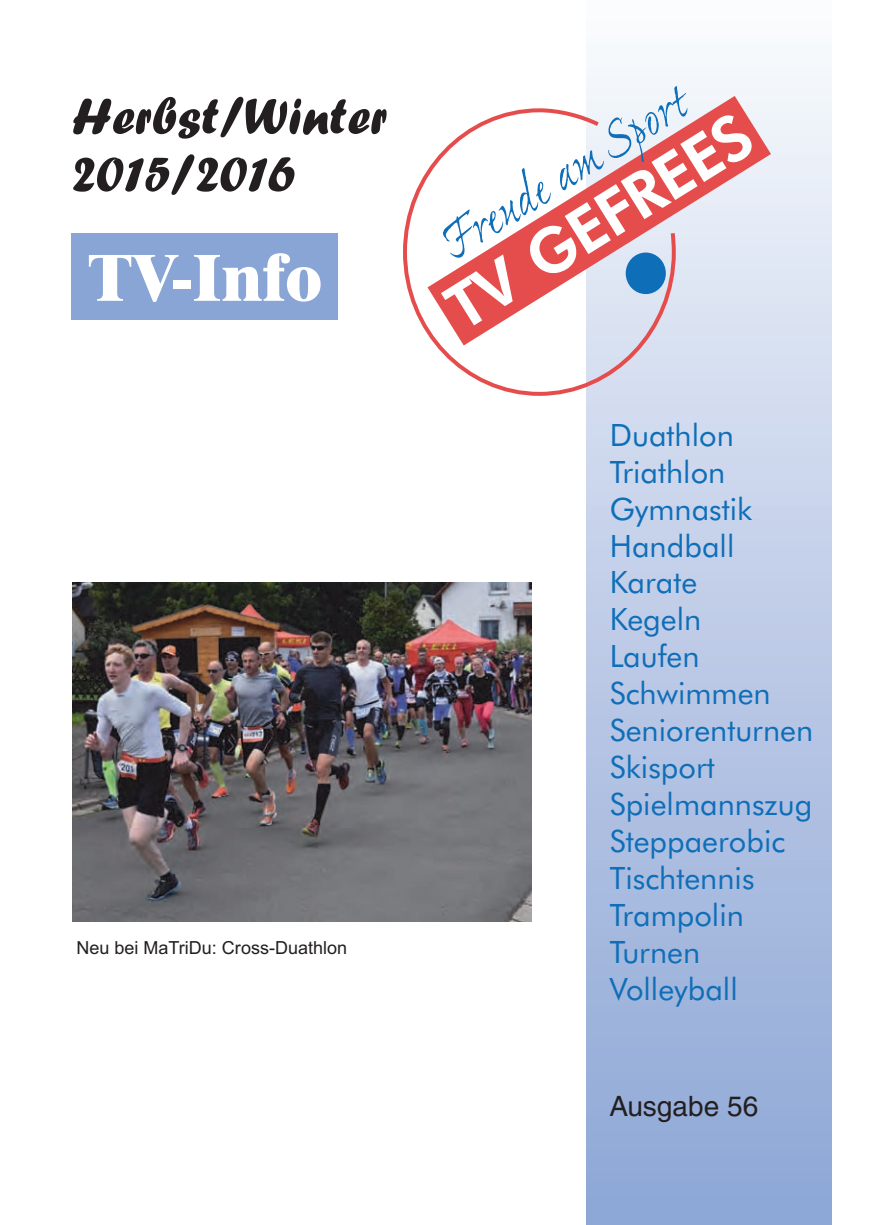
<style>
.page{position:relative;width:874px;height:1225px;background:#fff}
.page>*{position:absolute;margin:0;border:0;box-sizing:border-box;transform-origin:0 0}
.t1{font:800 67.6px "Times";color:#fff}
.t2{font:800 62.8px "Futura BT";color:#fff}
.t3{font:52.6px/57.6px "Forte";color:#231f20}
.t4{font:30.8px/37px "Futura BT";color:#0f6eb8}
.t5{font:28px "Helvetica";color:#231f20}
.t6{font:18px "Arial";color:#231f20}
</style>
<div class="page">
<div style="left:585px;top:0;width:246px;height:1225px;background:linear-gradient(to bottom,#f9fafd,#8ba4d5)"></div>
<svg style="left:403px;top:171px;width:274px;height:227px"></svg>
<svg style="left:427px;top:96px;width:343px;height:249px"></svg>
<div style="left:625px;top:252px;width:40px;height:42px;background:#0f6eb8;border-radius:50%"></div>
<svg style="left:442px;top:86px;width:245px;height:173px"></svg>
<img style="left:72px;top:582px;width:459px;height:339px">
<div style="left:71px;top:233px;width:267px;height:87px;background:#88a5d5"></div>
<h3 class="t3" style="left:72px;top:90px;width:317px">Herbst/Winter<br>2015/2016</h3>
<h1 class="t1" style="left:88px;top:249px;width:236px">TV-Info</h1>
<p class="t6" style="left:76px;top:941px;width:272px">Neu bei MaTriDu: Cross-Duathlon</p>
<h2 class="t2" style="left:438px;top:291px;width:349px;rotate:-32deg">TV GEFREES</h2>
<p class="t4" style="left:609px;top:419px;width:205px">Duathlon<br>Triathlon<br>Gymnastik<br>Handball<br>Karate<br>Kegeln<br>Laufen<br>Schwimmen<br>Seniorenturnen<br>Skisport<br>Spielmannszug<br>Steppaerobic<br>Tischtennis<br>Trampolin<br>Turnen<br>Volleyball</p>
<p class="t5" style="left:609px;top:1094px;width:150px">Ausgabe 56</p>
</div>
